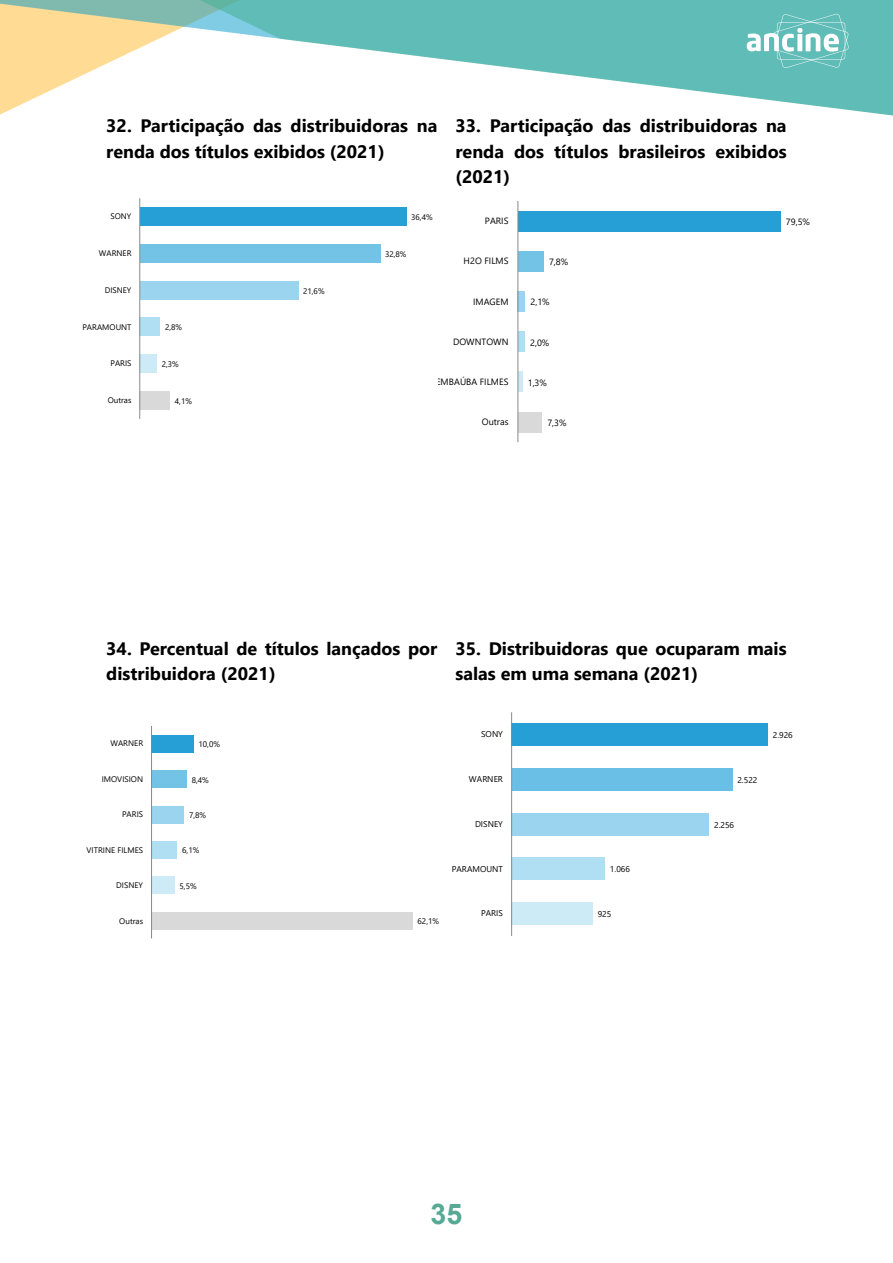
<style>
.page{position:relative;width:893px;height:1263px;background:#fff}
.page>*{position:absolute;margin:0;border:0;box-sizing:border-box;transform-origin:0 0}
.t1{font:700 28.5px "Arial";color:#57a894}
.t2{font:700 18px/25.5px "Segoe UI";color:#000}
.t3{font:9.15px "Segoe UI";letter-spacing:.005em;color:#000}
.t4{font:8.4px "Segoe UI";letter-spacing:.005em;color:#000}
.t5{font:8.1px "Segoe UI";color:#000}
</style>
<div class="page">
<svg style="left:0;top:0;width:893px;height:115px"></svg>
<svg style="left:747px;top:14px;width:102px;height:54px;background:#82cac6"></svg>
<div style="left:518px;top:412px;width:24px;height:20px;background:#d9d9d9"></div>
<hr style="left:518px;top:372px;width:4px;height:20px;background:#cdeaf7">
<div style="left:518px;top:332px;width:7px;height:20px;background:#b0def2"></div>
<div style="left:518px;top:291px;width:7px;height:21px;background:#9ad4ee"></div>
<div style="left:518px;top:251px;width:26px;height:20px;background:#73c3e7"></div>
<div style="left:518px;top:211px;width:262px;height:20px;background:#259fd5"></div>
<hr style="left:518px;top:201px;width:1px;height:241px;background:#898989">
<div style="left:140px;top:391px;width:30px;height:19px;background:#d9d9d9"></div>
<div style="left:140px;top:354px;width:17px;height:19px;background:#cdeaf7"></div>
<div style="left:140px;top:318px;width:20px;height:18px;background:#b0def2"></div>
<div style="left:140px;top:281px;width:158px;height:18px;background:#9ad4ee"></div>
<div style="left:140px;top:244px;width:240px;height:19px;background:#73c3e7"></div>
<div style="left:140px;top:207px;width:266px;height:19px;background:#259fd5"></div>
<hr style="left:139px;top:198px;width:1px;height:221px;background:#898989">
<div style="left:152px;top:912px;width:261px;height:18px;background:#d9d9d9"></div>
<div style="left:152px;top:876px;width:23px;height:18px;background:#cdeaf7"></div>
<div style="left:152px;top:841px;width:25px;height:18px;background:#b0def2"></div>
<div style="left:152px;top:806px;width:32px;height:17px;background:#9ad4ee"></div>
<div style="left:152px;top:770px;width:35px;height:18px;background:#73c3e7"></div>
<div style="left:152px;top:735px;width:42px;height:17px;background:#259fd5"></div>
<hr style="left:151px;top:726px;width:1px;height:212px;background:#898989">
<div style="left:512px;top:902px;width:81px;height:23px;background:#cdeaf7"></div>
<div style="left:512px;top:858px;width:93px;height:22px;background:#b0def2"></div>
<div style="left:512px;top:813px;width:197px;height:22px;background:#9ad4ee"></div>
<div style="left:512px;top:768px;width:220px;height:22px;background:#69bfe5"></div>
<div style="left:512px;top:723px;width:256px;height:23px;background:#259fd5"></div>
<hr style="left:511px;top:712px;width:1px;height:224px;background:#898989">
<p class="t2" style="left:106px;top:112px;width:333px">32. Participação das distribuidoras na renda dos títulos exibidos (2021)</p>
<p class="t2" style="left:455px;top:112px;width:333px;text-align:justify">33. Participação das distribuidoras na renda dos títulos brasileiros exibidos (2021)</p>
<p class="t5" style="left:111px;top:209px;width:22px">SONY</p>
<p class="t5" style="left:411px;top:209px;width:23px">36,4%</p>
<p class="t3" style="left:485px;top:212px;width:25px">PARIS</p>
<p class="t3" style="left:786px;top:213px;width:26px">79,5%</p>
<p class="t5" style="left:99px;top:246px;width:34px">WARNER</p>
<p class="t5" style="left:385px;top:246px;width:23px">32,8%</p>
<p class="t3" style="left:464px;top:252px;width:46px">H2O FILMS</p>
<p class="t3" style="left:549px;top:253px;width:21px">7,8%</p>
<p class="t5" style="left:105px;top:282px;width:28px">DISNEY</p>
<p class="t5" style="left:303px;top:283px;width:23px">21,6%</p>
<p class="t3" style="left:473px;top:293px;width:37px">IMAGEM</p>
<p class="t3" style="left:530px;top:293px;width:21px">2,1%</p>
<p class="t5" style="left:82px;top:319px;width:51px">PARAMOUNT</p>
<p class="t5" style="left:165px;top:320px;width:19px">2,8%</p>
<p class="t3" style="left:453px;top:333px;width:57px">DOWNTOWN</p>
<p class="t3" style="left:530px;top:334px;width:21px">2,0%</p>
<p class="t5" style="left:110px;top:356px;width:23px">PARIS</p>
<p class="t5" style="left:162px;top:357px;width:19px">2,3%</p>
<p class="t3" style="left:436px;top:373px;width:74px">EMBAÚBA FILMES</p>
<p class="t3" style="left:528px;top:374px;width:21px">1,3%</p>
<p class="t5" style="left:108px;top:393px;width:25px">Outras</p>
<p class="t5" style="left:175px;top:393px;width:19px">4,1%</p>
<p class="t3" style="left:482px;top:413px;width:28px">Outras</p>
<p class="t3" style="left:547px;top:414px;width:21px">7,3%</p>
<p class="t2" style="left:106px;top:634px;width:333px">34. Percentual de títulos lançados por distribuidora (2021)</p>
<p class="t2" style="left:455px;top:634px;width:333px">35. Distribuidoras que ocuparam mais salas em uma semana (2021)</p>
<p class="t4" style="left:481px;top:726px;width:23px">SONY</p>
<p class="t4" style="left:773px;top:727px;width:22px">2.926</p>
<p class="t5" style="left:110px;top:736px;width:34px">WARNER</p>
<p class="t5" style="left:199px;top:736px;width:23px">10,0%</p>
<p class="t5" style="left:102px;top:771px;width:43px">IMOVISION</p>
<p class="t5" style="left:192px;top:772px;width:19px">8,4%</p>
<p class="t4" style="left:469px;top:771px;width:36px">WARNER</p>
<p class="t4" style="left:737px;top:772px;width:22px">2.522</p>
<p class="t5" style="left:122px;top:807px;width:23px">PARIS</p>
<p class="t5" style="left:189px;top:807px;width:19px">7,8%</p>
<p class="t4" style="left:475px;top:816px;width:29px">DISNEY</p>
<p class="t4" style="left:714px;top:817px;width:22px">2.256</p>
<p class="t5" style="left:87px;top:842px;width:58px">VITRINE FILMES</p>
<p class="t5" style="left:182px;top:843px;width:19px">6,1%</p>
<p class="t4" style="left:452px;top:861px;width:53px">PARAMOUNT</p>
<p class="t4" style="left:610px;top:861px;width:22px">1.066</p>
<p class="t5" style="left:116px;top:877px;width:28px">DISNEY</p>
<p class="t5" style="left:180px;top:878px;width:19px">5,5%</p>
<p class="t5" style="left:119px;top:913px;width:25px">Outras</p>
<p class="t5" style="left:418px;top:914px;width:23px">62,1%</p>
<p class="t4" style="left:481px;top:905px;width:23px">PARIS</p>
<p class="t4" style="left:598px;top:906px;width:15px">925</p>
<h1 class="t1" style="left:431px;top:1194px;width:33px">35</h1>
</div>
